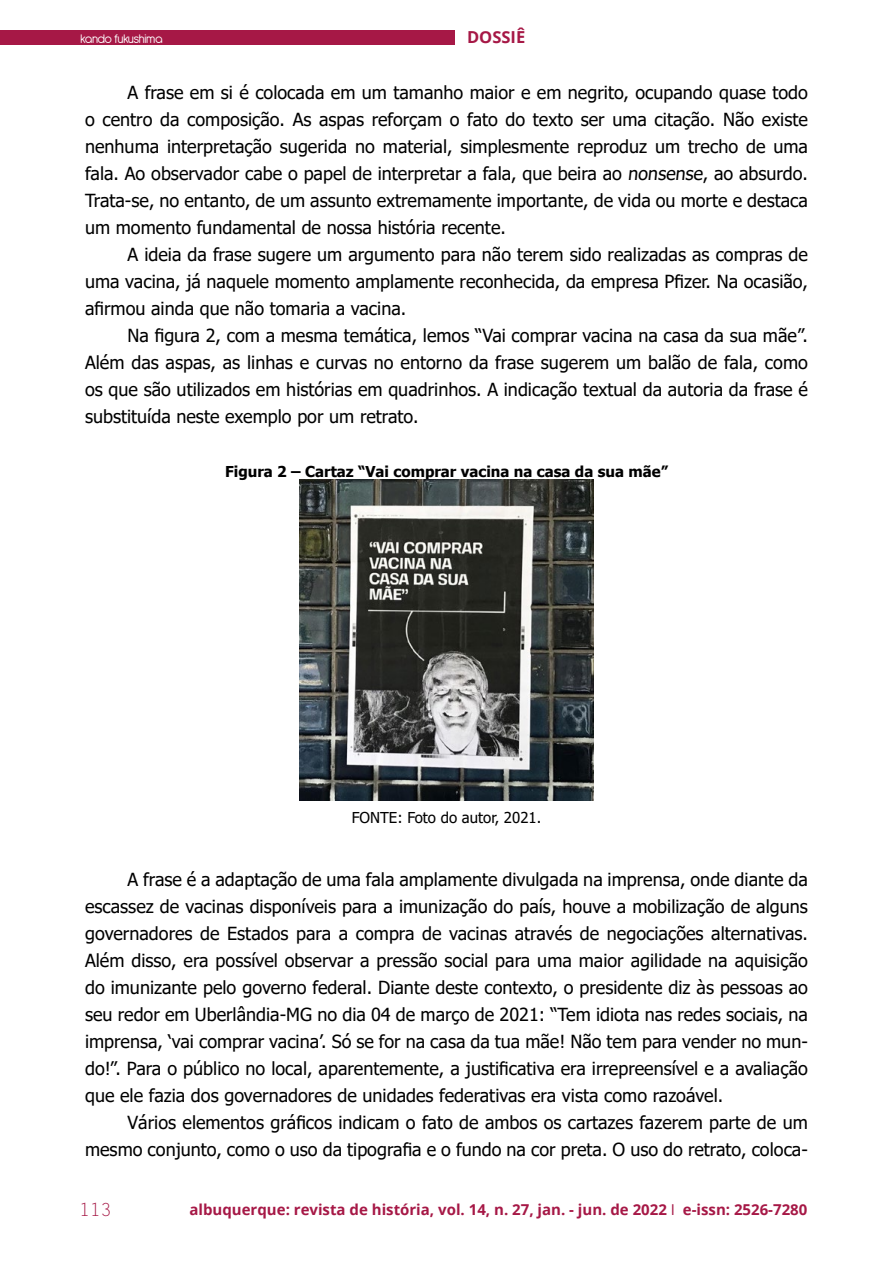
<style>
.page{position:relative;width:893px;height:1263px;background:#fff}
.page>*{position:absolute;margin:0;border:0;box-sizing:border-box;transform-origin:0 0}
.t1{font:18px/27px "Tahoma";color:#000;text-align:justify}
.t2{font:18px "Letter Gothic Std";color:#a61846}
.t3{font:700 16.5px "Open Sans";color:#a61846}
.t4{font:700 15px "Open Sans";color:#a61846}
.t5{font:700 15px "Tahoma";color:#000}
.t6{font:15px "Tahoma";color:#000}
.t7{font:13.5px "Antipasto";letter-spacing:-.04em;color:#fff}
.s1{font-weight:400}
</style>
<div class="page">
<div style="left:0;top:30px;width:455px;height:15px;background:#a61846"></div>
<img style="left:299px;top:480px;width:294px;height:320px">
<p class="t7" style="left:80px;top:27px;width:84px">kando fukushima</p>
<p class="t3" style="left:467px;top:25px;width:60px">DOSSIÊ</p>
<p class="t1" style="left:85px;top:80px;width:724px;text-indent:43px">A frase em si é colocada em um tamanho maior e em negrito, ocupando quase todo o centro da composição. As aspas reforçam o fato do texto ser uma citação. Não existe nenhuma interpretação sugerida no material, simplesmente reproduz um trecho de uma fala. Ao observador cabe o papel de interpretar a fala, que beira ao nonsense, ao absurdo.<br>Trata-se, no entanto, de um assunto extremamente importante, de vida ou morte e destaca um momento fundamental de nossa história recente.</p>
<p class="t1" style="left:85px;top:242px;width:724px;text-indent:43px">A ideia da frase sugere um argumento para não terem sido realizadas as compras de uma vacina, já naquele momento amplamente reconhecida, da empresa Pfizer. Na ocasião, afirmou ainda que não tomaria a vacina.</p>
<p class="t1" style="left:85px;top:323px;width:724px;text-indent:43px">Na figura 2, com a mesma temática, lemos “Vai comprar vacina na casa da sua mãe”.<br>Além das aspas, as linhas e curvas no entorno da frase sugerem um balão de fala, como os que são utilizados em histórias em quadrinhos. A indicação textual da autoria da frase é substituída neste exemplo por um retrato.</p>
<p class="t5" style="left:225px;top:461px;width:444px">Figura 2 – Cartaz “Vai comprar vacina na casa da sua mãe”</p>
<p class="t6" style="left:352px;top:807px;width:191px">FONTE: Foto do autor, 2021.</p>
<p class="t1" style="left:85px;top:867px;width:724px;text-indent:43px">A frase é a adaptação de uma fala amplamente divulgada na imprensa, onde diante da escassez de vacinas disponíveis para a imunização do país, houve a mobilização de alguns governadores de Estados para a compra de vacinas através de negociações alternativas.<br>Além disso, era possível observar a pressão social para uma maior agilidade na aquisição do imunizante pelo governo federal. Diante deste contexto, o presidente diz às pessoas ao seu redor em Uberlândia-MG no dia 04 de março de 2021: “Tem idiota nas redes sociais, na imprensa, ‘vai comprar vacina’. Só se for na casa da tua mãe! Não tem para vender no mun&shy;do!”. Para o público no local, aparentemente, a justificativa era irrepreensível e a avaliação que ele fazia dos governadores de unidades federativas era vista como razoável.</p>
<p class="t1" style="left:85px;top:1110px;width:724px;text-align:right">Vários elementos gráficos indicam o fato de ambos os cartazes fazerem parte de um mesmo conjunto, como o uso da tipografia e o fundo na cor preta. O uso do retrato, coloca-</p>
<p class="t2" style="left:79px;top:1200px;width:34px">113</p>
<p class="t4" style="left:189px;top:1198px;width:619px">albuquerque: revista de história, vol. 14, n. 27, jan. - jun. de 2022 <span class="s1">I</span> e-issn: 2526-7280</p>
</div>
